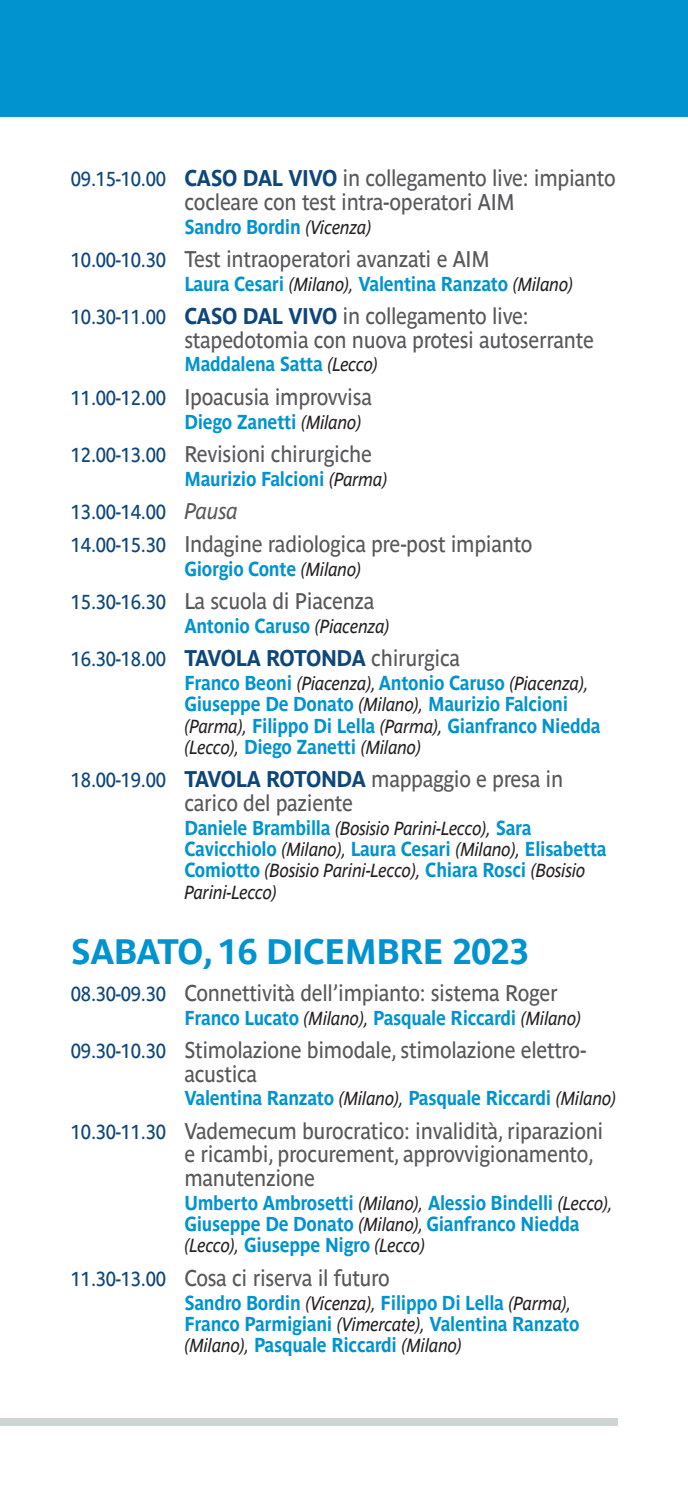
<style>
.page{position:relative;width:688px;height:1489px;background:#fff}
.page>*{position:absolute;margin:0;border:0;box-sizing:border-box;transform-origin:0 0}
.t1{font:700 35px "Parisine Std";letter-spacing:-.015em;color:#0093d0}
.t2{font:22.5px/23.8px "Parisine Std";letter-spacing:-.015em;color:#57585a;scale:.92 1}
.t3{font:700 22.5px "Parisine Std";letter-spacing:-.035em;color:#0d467a;scale:.92 1}
.t4{font:700 20px/21.2px "Parisine Std";letter-spacing:-.015em;color:#0093d0;scale:.9 1}
.t5{font:italic 18.75px/21.2px "Parisine Std";letter-spacing:-.015em;color:#231f20;scale:.9 1}
.s1{font-size:20px;color:#0d467a}
.s2{font-weight:700;color:#0d467a}
.s3{font-weight:400;font-style:italic;font-size:18.75px;color:#231f20}
.s4{font-weight:400;color:#0d467a}
.s5{font-weight:400;font-style:italic;font-size:22.5px;color:#57585a}
.s6{font-weight:400;font-size:20px}
.s7{font-weight:400;color:#57585a}
.s8{font-weight:700;font-style:normal;font-size:20px;color:#0093d0}
</style>
<div class="page">
<div style="left:0;top:0;width:687px;height:117px;background:#0093d0"></div>
<div style="left:0;top:1417px;width:617px;height:7px;background:#ced6d2"></div>
<p class="t2" style="left:71px;top:166px;width:593px;text-align:center"><span class="s1">09.15-10.00</span> <span class="s2">CASO DAL VIVO</span> in collegamento live: impianto cocleare con test intra-operatori AIM</p>
<p class="t4" style="left:184px;top:216px;width:209px">Sandro Bordin <span class="s3">(Vicenza)</span></p>
<p class="t2" style="left:71px;top:247px;width:456px"><span class="s1">10.00-10.30</span> Test intraoperatori avanzati e AIM</p>
<p class="t4" style="left:184px;top:273px;width:433px">Laura Cesari <span class="s3">(Milano),</span> Valentina Ranzato <span class="s3">(Milano)</span></p>
<p class="t2" style="left:184px;top:304px;width:446px;text-indent:-113px"><span class="s1">10.30-11.00</span> <span class="s2">CASO DAL VIVO</span> in collegamento live: stapedotomia con nuova protesi autoserrante</p>
<p class="t4" style="left:184px;top:353px;width:216px">Maddalena Satta <span class="s3">(Lecco)</span></p>
<p class="t2" style="left:71px;top:385px;width:329px"><span class="s1">11.00-12.00</span> Ipoacusia improvvisa</p>
<p class="t4" style="left:184px;top:411px;width:198px">Diego Zanetti <span class="s3">(Milano)</span></p>
<p class="t2" style="left:71px;top:442px;width:329px"><span class="s1">12.00-13.00</span> Revisioni chirurgiche</p>
<p class="t4" style="left:71px;top:462px;width:353px;line-height:33.2px;text-indent:113px">Maurizio Falcioni <span class="s3">(Parma)<br></span><span class="s4">13.00-14.00</span> <span class="s5">Pausa</span></p>
<p class="t2" style="left:71px;top:532px;width:503px"><span class="s1">14.00-15.30</span> Indagine radiologica pre-post impianto</p>
<p class="t4" style="left:184px;top:558px;width:198px">Giorgio Conte <span class="s3">(Milano)</span></p>
<p class="t2" style="left:71px;top:589px;width:331px"><span class="s1">15.30-16.30</span> La scuola di Piacenza</p>
<p class="t4" style="left:184px;top:615px;width:230px">Antonio Caruso <span class="s3">(Piacenza)</span></p>
<p class="t3" style="left:71px;top:645px;width:424px"><span class="s6">16.30-18.00</span> TAVOLA ROTONDA <span class="s7">chirurgica</span></p>
<p class="t4" style="left:184px;top:672px;width:464px">Franco Beoni <span class="s3">(Piacenza),</span> Antonio Caruso <span class="s3">(Piacenza),<br></span>Giuseppe De Donato <span class="s3">(Milano),</span> Maurizio Falcioni <span class="s3">(Parma),</span> Filippo Di Lella <span class="s3">(Parma),</span> Gianfranco Niedda</p>
<p class="t5" style="left:184px;top:736px;width:265px">(Lecco), <span class="s8">Diego Zanetti</span> (Milano)</p>
<p class="t2" style="left:184px;top:767px;width:413px;text-indent:-113px"><span class="s1">18.00-19.00</span> <span class="s2">TAVOLA ROTONDA</span> mappaggio e presa in carico del paziente</p>
<p class="t5" style="left:184px;top:817px;width:387px"><span class="s8">Daniele Brambilla</span> (Bosisio Parini-Lecco), <span class="s8">Sara</span></p>
<p class="t4" style="left:184px;top:838px;width:470px">Cavicchiolo <span class="s3">(Milano),</span> Laura Cesari <span class="s3">(Milano),</span> Elisabetta</p>
<p class="t5" style="left:184px;top:860px;width:447px"><span class="s8">Comiotto</span> (Bosisio Parini-Lecco), <span class="s8">Chiara Rosci</span> (Bosisio<br>Parini-Lecco)</p>
<h1 class="t1" style="left:71px;top:931px;width:459px">SABATO, 16 DICEMBRE 2023</h1>
<p class="t2" style="left:71px;top:980px;width:530px"><span class="s1">08.30-09.30</span> Connettività dell’impianto: sistema Roger</p>
<p class="t4" style="left:184px;top:1006px;width:442px">Franco Lucato <span class="s3">(Milano),</span> Pasquale Riccardi <span class="s3">(Milano)</span></p>
<p class="t2" style="left:184px;top:1037px;width:438px;text-indent:-113px"><span class="s1">09.30-10.30</span> Stimolazione bimodale, stimolazione elettro&shy;acustica</p>
<p class="t4" style="left:184px;top:1087px;width:481px">Valentina Ranzato <span class="s3">(Milano),</span> Pasquale Riccardi <span class="s3">(Milano)</span></p>
<p class="t2" style="left:184px;top:1118px;width:457px;text-indent:-113px"><span class="s1">10.30-11.30</span> Vademecum burocratico: invalidità, riparazioni e ricambi, procurement, approvvigionamento, manutenzione</p>
<p class="t4" style="left:184px;top:1191px;width:477px">Umberto Ambrosetti <span class="s3">(Milano),</span> Alessio Bindelli <span class="s3">(Lecco),<br></span>Giuseppe De Donato <span class="s3">(Milano),</span> Gianfranco Niedda</p>
<p class="t5" style="left:184px;top:1235px;width:269px">(Lecco), <span class="s8">Giuseppe Nigro</span> (Lecco)</p>
<p class="t2" style="left:71px;top:1265px;width:348px"><span class="s1">11.30-13.00</span> Cosa ci riserva il futuro</p>
<p class="t4" style="left:184px;top:1291px;width:440px">Sandro Bordin <span class="s3">(Vicenza),</span> Filippo Di Lella <span class="s3">(Parma),<br></span>Franco Parmigiani <span class="s3">(Vimercate),</span> Valentina Ranzato</p>
<p class="t5" style="left:184px;top:1334px;width:310px">(Milano), <span class="s8">Pasquale Riccardi</span> (Milano)</p>
</div>
